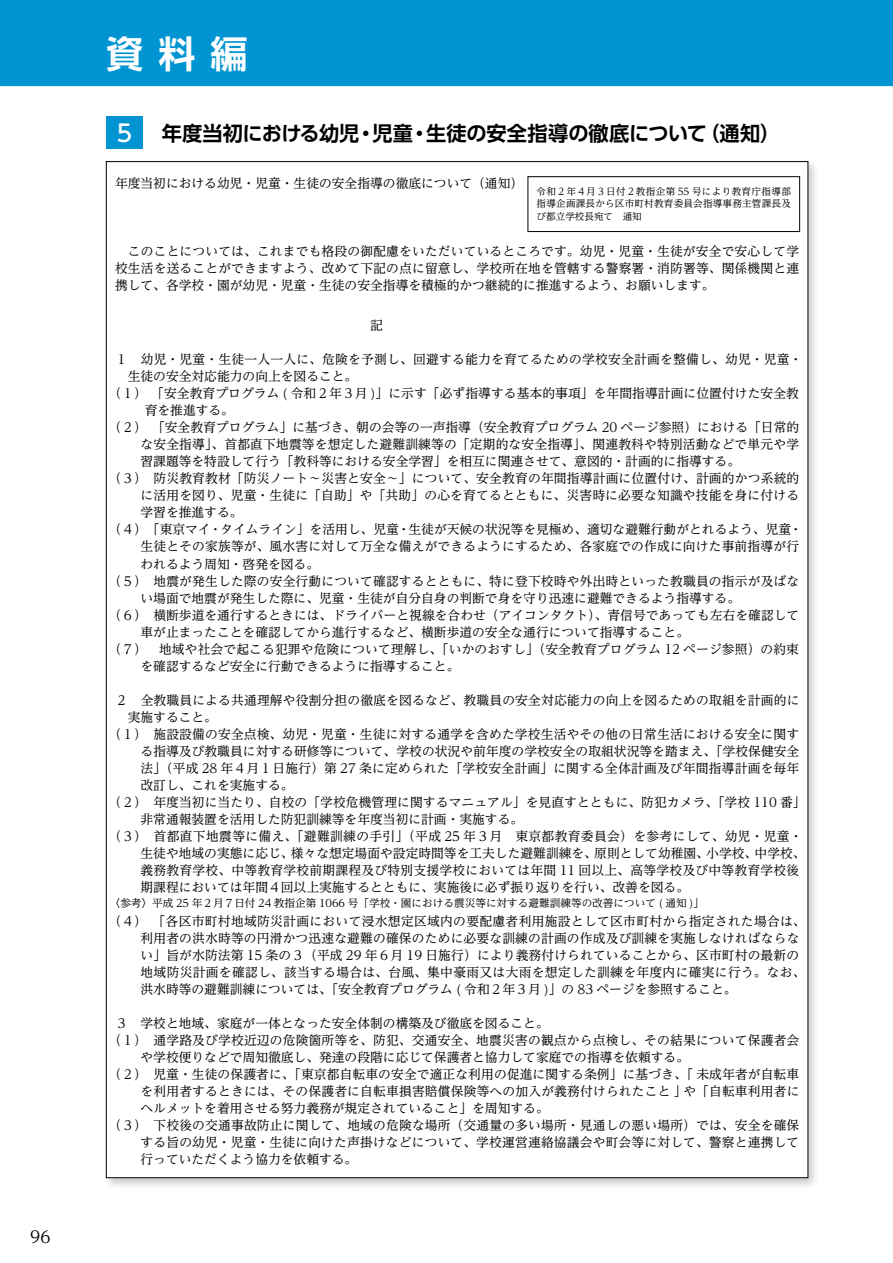
<style>
.page{position:relative;width:893px;height:1263px;background:#fff}
.page>*{position:absolute;margin:0;border:0;box-sizing:border-box;transform-origin:0 0}
.t1{font:700 37.2px "UD Shin Go Pro De";color:#fff}
.t2{font:500 23.4px "UD Shin Go Pro";color:#fff}
.t3{font:700 20.25px "UD Shin Go Pro De";letter-spacing:-.005em;color:#000}
.t4{font:16.5px "UD Reimin Pro";color:#000}
.t5{font:12.75px/17px "UD Reimin Pro";letter-spacing:.01em;color:#000;text-align:justify}
.t6{font:12.75px "UD Reimin Pro";letter-spacing:.03em;color:#000}
.t7{font:10.65px "UD Reimin Pro";color:#000}
.t8{font:9.6px/12.8px "UD Reimin Pro";letter-spacing:.025em;color:#000;text-align:justify}
</style>
<div class="page">
<div style="left:0;top:0;width:893px;height:86px;background:#0095d2"></div>
<div style="left:104px;top:159px;width:716px;height:1031px;background:#000;opacity:.2"></div>
<div style="left:106px;top:162px;width:702px;height:1016px;background:#fff"></div>
<div style="left:528px;top:176px;width:272px;height:56px;border:1px solid #000"></div>
<div style="left:107px;top:116px;width:36px;height:33px;background:#0095d2"></div>
<p class="t4" style="left:30px;top:1223px;width:22px">96</p>
<h1 class="t1" style="left:106px;top:23px;width:143px">資料編</h1>
<h2 class="t2" style="left:117px;top:114px;width:17px">5</h2>
<h3 class="t3" style="left:162px;top:117px;width:620px">年度当初における幼児・児童・生徒の安全指導の徹底について（通知）</h3>
<p class="t5" style="left:115px;top:174px;width:410px">年度当初における幼児・児童・生徒の安全指導の徹底について（通知）</p>
<p class="t8" style="left:537px;top:184px;width:256px">令和２年４月３日付２教指企第 55 号により教育庁指導部指導企画課長から区市町村教育委員会指導事務主管課長及び都立学校長宛て　通知</p>
<p class="t5" style="left:115px;top:242px;width:686px">　このことについては、これまでも格段の御配慮をいただいているところです。幼児・児童・生徒が安全で安心して学校生活を送ることができますよう、改めて下記の点に留意し、学校所在地を管轄する警察署・消防署等、関係機関と連携して、各学校・園が幼児・児童・生徒の安全指導を積極的かつ継続的に推進するよう、お願いします。</p>
<p class="t5" style="left:115px;top:351px;width:689px">１　幼児・児童・生徒一人一人に、危険を予測し、回避する能力を育てるための学校安全計画を整備し、幼児・児童・</p>
<p class="t5" style="left:128px;top:368px;width:231px">生徒の安全対応能力の向上を図ること。</p>
<p class="t5" style="left:109px;top:385px;width:692px">（１）　「安全教育プログラム ( 令和２年３月 )」に示す「必ず指導する基本的事項」を年間指導計画に位置付けた安全教</p>
<p class="t5" style="left:145px;top:402px;width:91px">育を推進する。</p>
<p class="t5" style="left:109px;top:419px;width:692px">（２）　「安全教育プログラム」に基づき、朝の会等の一声指導（安全教育プログラム 20 ページ参照）における「日常的</p>
<p class="t5" style="left:141px;top:436px;width:660px">な安全指導」、首都直下地震等を想定した避難訓練等の「定期的な安全指導」、関連教科や特別活動などで単元や学</p>
<p class="t5" style="left:141px;top:453px;width:601px">習課題等を特設して行う「教科等における安全学習」を相互に関連させて、意図的・計画的に指導する。</p>
<p class="t5" style="left:109px;top:470px;width:692px">（３）　防災教育教材「防災ノート～災害と安全～」について、安全教育の年間指導計画に位置付け、計画的かつ系統的</p>
<p class="t5" style="left:141px;top:487px;width:660px">に活用を図り、児童・生徒に「自助」や「共助」の心を育てるとともに、災害時に必要な知識や技能を身に付ける</p>
<p class="t5" style="left:141px;top:504px;width:104px">学習を推進する。</p>
<p class="t5" style="left:109px;top:521px;width:695px">（４）　「東京マイ・タイムライン」を活用し、児童・生徒が天候の状況等を見極め、適切な避難行動がとれるよう、児童・</p>
<p class="t5" style="left:141px;top:538px;width:660px">生徒とその家族等が、風水害に対して万全な備えができるようにするため、各家庭での作成に向けた事前指導が行</p>
<p class="t5" style="left:141px;top:555px;width:180px">われるよう周知・啓発を図る。</p>
<p class="t5" style="left:109px;top:572px;width:692px">（５）　地震が発生した際の安全行動について確認するとともに、特に登下校時や外出時といった教職員の指示が及ばな</p>
<p class="t5" style="left:141px;top:589px;width:601px">い場面で地震が発生した際に、児童・生徒が自分自身の判断で身を守り迅速に避難できるよう指導する。</p>
<p class="t5" style="left:109px;top:606px;width:692px">（６）　横断歩道を通行するときには、ドライバーと視線を合わせ（アイコンタクト）、青信号であっても左右を確認して</p>
<p class="t5" style="left:141px;top:623px;width:550px">車が止まったことを確認してから進行するなど、横断歩道の安全な通行について指導すること。</p>
<p class="t5" style="left:109px;top:640px;width:692px">（７）　地域や社会で起こる犯罪や危険について理解し、「いかのおすし」（安全教育プログラム 12 ページ参照）の約束</p>
<p class="t5" style="left:141px;top:657px;width:320px">を確認するなど安全に行動できるように指導すること。</p>
<p class="t5" style="left:115px;top:691px;width:686px">２　全教職員による共通理解や役割分担の徹底を図るなど、教職員の安全対応能力の向上を図るための取組を計画的に</p>
<p class="t5" style="left:128px;top:708px;width:91px">実施すること。</p>
<p class="t5" style="left:109px;top:725px;width:692px">（１）　施設設備の安全点検、幼児・児童・生徒に対する通学を含めた学校生活やその他の日常生活における安全に関す</p>
<p class="t5" style="left:141px;top:742px;width:660px">る指導及び教職員に対する研修等について、学校の状況や前年度の学校安全の取組状況等を踏まえ、「学校保健安全</p>
<p class="t5" style="left:141px;top:759px;width:660px">法」（平成 28 年４月１日施行）第 27 条に定められた「学校安全計画」に関する全体計画及び年間指導計画を毎年</p>
<p class="t5" style="left:141px;top:776px;width:155px">改訂し、これを実施する。</p>
<p class="t5" style="left:109px;top:793px;width:698px">（２）　年度当初に当たり、自校の「学校危機管理に関するマニュアル」を見直すとともに、防犯カメラ、「学校 110 番」</p>
<p class="t5" style="left:141px;top:810px;width:384px">非常通報装置を活用した防犯訓練等を年度当初に計画・実施する。</p>
<p class="t6" style="left:109px;top:825px;width:695px">（３）　首都直下地震等に備え、「避難訓練の手引」（平成 25 年３月　東京都教育委員会）を参考にして、幼児・児童・</p>
<p class="t5" style="left:141px;top:844px;width:667px">生徒や地域の実態に応じ、様々な想定場面や設定時間等を工夫した避難訓練を、原則として幼稚園、小学校、中学校、</p>
<p class="t5" style="left:141px;top:861px;width:660px">義務教育学校、中等教育学校前期課程及び特別支援学校においては年間 11 回以上、高等学校及び中等教育学校後</p>
<p class="t5" style="left:141px;top:878px;width:550px">期課程においては年間４回以上実施するとともに、実施後に必ず振り返りを行い、改善を図る。</p>
<p class="t7" style="left:110px;top:894px;width:596px">〈参考〉平成 25 年２月７日付 24 教指企第 1066 号「学校・園における震災等に対する避難訓練等の改善について ( 通知 )」</p>
<p class="t5" style="left:141px;top:912px;width:667px;text-align:left;text-indent:-32px">（４）　「各区市町村地域防災計画において浸水想定区域内の要配慮者利用施設として区市町村から指定された場合は、利用者の洪水時等の円滑かつ迅速な避難の確保のために必要な訓練の計画の作成及び訓練を実施しなければならない」旨が水防法第 15 条の３（平成 29 年６月 19 日施行）により義務付けられていることから、区市町村の最新の地域防災計画を確認し、該当する場合は、台風、集中豪雨又は大雨を想定した訓練を年度内に確実に行う。なお、洪水時等の避難訓練については、「安全教育プログラム ( 令和２年３月 )」の 83 ページを参照すること。</p>
<p class="t5" style="left:115px;top:1014px;width:435px">３　学校と地域、家庭が一体となった安全体制の構築及び徹底を図ること。</p>
<p class="t5" style="left:109px;top:1031px;width:692px">（１）　通学路及び学校近辺の危険箇所等を、防犯、交通安全、地震災害の観点から点検し、その結果について保護者会</p>
<p class="t5" style="left:141px;top:1048px;width:550px">や学校便りなどで周知徹底し、発達の段階に応じて保護者と協力して家庭での指導を依頼する。</p>
<p class="t5" style="left:109px;top:1065px;width:692px">（２）　児童・生徒の保護者に、「東京都自転車の安全で適正な利用の促進に関する条例」に基づき、｢未成年者が自転車</p>
<p class="t5" style="left:141px;top:1082px;width:660px">を利用者するときには、その保護者に自転車損害賠償保険等への加入が義務付けられたこと｣や「自転車利用者に</p>
<p class="t5" style="left:141px;top:1099px;width:410px">ヘルメットを着用させる努力義務が規定されていること」を周知する。</p>
<p class="t5" style="left:109px;top:1116px;width:692px">（３）　下校後の交通事故防止に関して、地域の危険な場所（交通量の多い場所・見通しの悪い場所）では、安全を確保</p>
<p class="t5" style="left:141px;top:1133px;width:660px">する旨の幼児・児童・生徒に向けた声掛けなどについて、学校運営連絡協議会や町会等に対して、警察と連携して</p>
<p class="t5" style="left:141px;top:1150px;width:218px">行っていただくよう協力を依頼する。</p>
</div>
